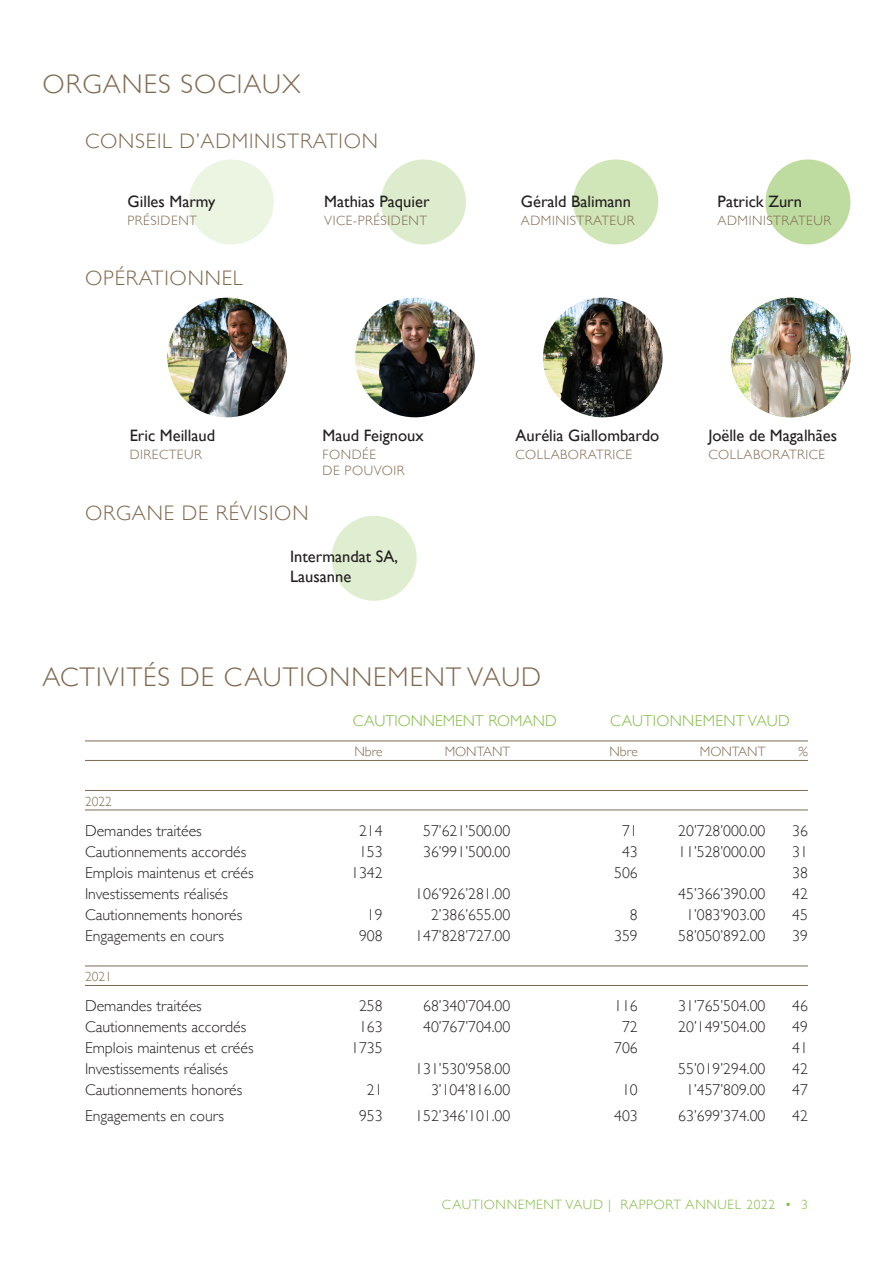
<style>
.page{position:relative;width:893px;height:1263px;background:#fff}
.page>*{position:absolute;margin:0;border:0;box-sizing:border-box;transform-origin:0 0}
.TITRE{font:300 27px "Gill Sans";letter-spacing:.04em;color:#7f6950}
.sous-titre{font:300 21px "Gill Sans";letter-spacing:.04em;color:#7f6950}
.texte_bold{font:16.5px "Gill Sans";color:#231f20}
.fonction{font:16.5px "Gill Sans";color:#231f20}
.TABLEAU_activites{font:300 15.75px "Gill Sans";color:#231f20}
.texte{font:300 15.75px "Gill Sans";color:#80ba41}
.texte-2{font:300 15.75px "Gill Sans";letter-spacing:.02em;color:#80ba41}
.fonction-2{font:300 13.5px "Gill Sans";letter-spacing:.04em;color:#7f6950}
.pagination{font:300 13.5px "Gill Sans";letter-spacing:.05em;color:#80ba41}
.TABELAU_texte_2_file{font:300 13.5px "Gill Sans";color:#7f6950}
.texte_bold-2{font:300 13.5px "Gill Sans";letter-spacing:.04em;color:#7f6950}
</style>
<div class="page">
<hr style="left:85px;top:741px;width:723px;height:1px;background:#7f6950">
<hr style="left:85px;top:760px;width:723px;height:1px;background:#7f6950">
<hr style="left:85px;top:790px;width:723px;height:1px;background:#7f6950">
<hr style="left:85px;top:810px;width:723px;height:1px;background:#7f6950">
<hr style="left:85px;top:966px;width:723px;height:1px;background:#7f6950">
<hr style="left:85px;top:985px;width:723px;height:1px;background:#7f6950">
<div style="left:189px;top:159px;width:85px;height:85px;background:#ecf4e2;border-radius:50%"></div>
<div style="left:381px;top:159px;width:85px;height:85px;background:#ddeccc;border-radius:50%"></div>
<div style="left:573px;top:159px;width:85px;height:85px;background:#d0e5b8;border-radius:50%"></div>
<div style="left:765px;top:159px;width:85px;height:85px;background:#bfdca0;border-radius:50%"></div>
<div style="left:332px;top:516px;width:85px;height:85px;background:#dfedd0;border-radius:50%"></div>
<img style="left:167px;top:298px;width:120px;height:119px;border-radius:60px">
<img style="left:355px;top:298px;width:120px;height:119px;border-radius:60px">
<img style="left:543px;top:298px;width:120px;height:119px;border-radius:60px">
<img style="left:731px;top:298px;width:119px;height:119px;border-radius:60px">
<p class="TITRE" style="left:43px;top:63px;width:260px">ORGANES SOCIAUX</p>
<p class="sous-titre" style="left:85px;top:125px;width:295px">CONSEIL D’ADMINISTRATION</p>
<p class="texte_bold" style="left:128px;top:192px;width:89px">Gilles Marmy</p>
<p class="fonction-2" style="left:128px;top:210px;width:71px">PRÉSIDENT</p>
<p class="sous-titre" style="left:85px;top:261px;width:159px">OPÉRATIONNEL</p>
<p class="texte_bold" style="left:324px;top:192px;width:107px">Mathias Paquier</p>
<p class="fonction-2" style="left:324px;top:210px;width:104px">VICE-PRÉSIDENT</p>
<p class="fonction" style="left:521px;top:192px;width:112px">Gérald Balimann</p>
<p class="texte_bold-2" style="left:521px;top:210px;width:115px">ADMINISTRATEUR</p>
<p class="texte_bold" style="left:718px;top:192px;width:86px">Patrick Zurn</p>
<p class="fonction-2" style="left:718px;top:210px;width:115px">ADMINISTRATEUR</p>
<p class="texte_bold" style="left:130px;top:425px;width:87px">Eric Meillaud</p>
<p class="fonction-2" style="left:130px;top:444px;width:74px">DIRECTEUR</p>
<p class="sous-titre" style="left:85px;top:496px;width:225px">ORGANE DE RÉVISION</p>
<p class="texte_bold" style="left:323px;top:425px;width:103px">Maud Feignoux</p>
<p class="fonction-2" style="left:323px;top:444px;width:55px">FONDÉE</p>
<p class="fonction-2" style="left:323px;top:460px;width:83px">DE POUVOIR</p>
<p class="texte_bold" style="left:290px;top:547px;width:110px">Intermandat SA,</p>
<p class="texte_bold" style="left:290px;top:566px;width:63px">Lausanne</p>
<p class="texte_bold" style="left:516px;top:425px;width:145px">Aurélia Giallombardo</p>
<p class="fonction-2" style="left:516px;top:444px;width:118px">COLLABORATRICE</p>
<p class="TITRE" style="left:43px;top:656px;width:500px">ACTIVITÉS DE CAUTIONNEMENT VAUD</p>
<p class="texte_bold" style="left:708px;top:425px;width:130px">Joëlle de Magalhães</p>
<p class="fonction-2" style="left:708px;top:444px;width:118px">COLLABORATRICE</p>
<p class="texte" style="left:353px;top:708px;width:205px">CAUTIONNEMENT ROMAND</p>
<p class="texte-2" style="left:610px;top:708px;width:181px">CAUTIONNEMENT VAUD</p>
<p class="TABELAU_texte_2_file" style="left:354px;top:741px;width:30px">Nbre</p>
<p class="TABELAU_texte_2_file" style="left:445px;top:741px;width:67px">MONTANT</p>
<p class="TABELAU_texte_2_file" style="left:610px;top:741px;width:30px">Nbre</p>
<p class="TABELAU_texte_2_file" style="left:700px;top:741px;width:67px">MONTANT</p>
<p class="TABELAU_texte_2_file" style="left:798px;top:741px;width:11px">%</p>
<p class="TABELAU_texte_2_file" style="left:85px;top:790px;width:28px">2022</p>
<p class="TABLEAU_activites" style="left:85px;top:818px;width:118px">Demandes traitées</p>
<p class="TABLEAU_activites" style="left:359px;top:818px;width:25px">214</p>
<p class="TABLEAU_activites" style="left:423px;top:818px;width:89px">57’621’500.00</p>
<p class="TABLEAU_activites" style="left:622px;top:818px;width:17px">71</p>
<p class="TABLEAU_activites" style="left:678px;top:818px;width:89px">20’728’000.00</p>
<p class="TABLEAU_activites" style="left:792px;top:818px;width:17px">36</p>
<p class="TABLEAU_activites" style="left:85px;top:839px;width:163px">Cautionnements accordés</p>
<p class="TABLEAU_activites" style="left:359px;top:839px;width:25px">153</p>
<p class="TABLEAU_activites" style="left:423px;top:839px;width:89px">36’991’500.00</p>
<p class="TABLEAU_activites" style="left:622px;top:839px;width:17px">43</p>
<p class="TABLEAU_activites" style="left:678px;top:839px;width:89px">11’528’000.00</p>
<p class="TABLEAU_activites" style="left:792px;top:839px;width:17px">31</p>
<p class="TABLEAU_activites" style="left:85px;top:860px;width:170px">Emplois maintenus et créés</p>
<p class="TABLEAU_activites" style="left:351px;top:860px;width:33px">1342</p>
<p class="TABLEAU_activites" style="left:614px;top:860px;width:25px">506</p>
<p class="TABLEAU_activites" style="left:792px;top:860px;width:17px">38</p>
<p class="TABLEAU_activites" style="left:85px;top:881px;width:145px">Investissements réalisés</p>
<p class="TABLEAU_activites" style="left:415px;top:881px;width:96px">106’926’281.00</p>
<p class="TABLEAU_activites" style="left:678px;top:881px;width:89px">45’366’390.00</p>
<p class="TABLEAU_activites" style="left:792px;top:881px;width:17px">42</p>
<p class="TABLEAU_activites" style="left:85px;top:902px;width:159px">Cautionnements honorés</p>
<p class="TABLEAU_activites" style="left:367px;top:902px;width:17px">19</p>
<p class="TABLEAU_activites" style="left:431px;top:902px;width:81px">2’386’655.00</p>
<p class="TABLEAU_activites" style="left:630px;top:902px;width:9px">8</p>
<p class="TABLEAU_activites" style="left:686px;top:902px;width:81px">1’083’903.00</p>
<p class="TABLEAU_activites" style="left:792px;top:902px;width:17px">45</p>
<p class="TABLEAU_activites" style="left:85px;top:923px;width:141px">Engagements en cours</p>
<p class="TABLEAU_activites" style="left:359px;top:923px;width:25px">908</p>
<p class="TABLEAU_activites" style="left:415px;top:923px;width:96px">147’828’727.00</p>
<p class="TABLEAU_activites" style="left:614px;top:923px;width:25px">359</p>
<p class="TABLEAU_activites" style="left:678px;top:923px;width:89px">58’050’892.00</p>
<p class="TABLEAU_activites" style="left:792px;top:923px;width:17px">39</p>
<p class="TABELAU_texte_2_file" style="left:85px;top:966px;width:28px">2021</p>
<p class="TABLEAU_activites" style="left:85px;top:993px;width:118px">Demandes traitées</p>
<p class="TABLEAU_activites" style="left:359px;top:993px;width:25px">258</p>
<p class="TABLEAU_activites" style="left:423px;top:993px;width:89px">68’340’704.00</p>
<p class="TABLEAU_activites" style="left:614px;top:993px;width:25px">116</p>
<p class="TABLEAU_activites" style="left:678px;top:993px;width:89px">31’765’504.00</p>
<p class="TABLEAU_activites" style="left:792px;top:993px;width:17px">46</p>
<p class="TABLEAU_activites" style="left:85px;top:1014px;width:163px">Cautionnements accordés</p>
<p class="TABLEAU_activites" style="left:359px;top:1014px;width:25px">163</p>
<p class="TABLEAU_activites" style="left:423px;top:1014px;width:89px">40’767’704.00</p>
<p class="TABLEAU_activites" style="left:622px;top:1014px;width:17px">72</p>
<p class="TABLEAU_activites" style="left:678px;top:1014px;width:89px">20’149’504.00</p>
<p class="TABLEAU_activites" style="left:792px;top:1014px;width:17px">49</p>
<p class="TABLEAU_activites" style="left:85px;top:1035px;width:170px">Emplois maintenus et créés</p>
<p class="TABLEAU_activites" style="left:351px;top:1035px;width:33px">1735</p>
<p class="TABLEAU_activites" style="left:614px;top:1035px;width:25px">706</p>
<p class="TABLEAU_activites" style="left:792px;top:1035px;width:17px">41</p>
<p class="TABLEAU_activites" style="left:85px;top:1056px;width:145px">Investissements réalisés</p>
<p class="TABLEAU_activites" style="left:415px;top:1056px;width:96px">131’530’958.00</p>
<p class="TABLEAU_activites" style="left:678px;top:1056px;width:89px">55’019’294.00</p>
<p class="TABLEAU_activites" style="left:792px;top:1056px;width:17px">42</p>
<p class="TABLEAU_activites" style="left:85px;top:1077px;width:159px">Cautionnements honorés</p>
<p class="TABLEAU_activites" style="left:367px;top:1077px;width:17px">21</p>
<p class="TABLEAU_activites" style="left:431px;top:1077px;width:81px">3’104’816.00</p>
<p class="TABLEAU_activites" style="left:622px;top:1077px;width:17px">10</p>
<p class="TABLEAU_activites" style="left:686px;top:1077px;width:81px">1’457’809.00</p>
<p class="TABLEAU_activites" style="left:792px;top:1077px;width:17px">47</p>
<p class="TABLEAU_activites" style="left:85px;top:1104px;width:141px">Engagements en cours</p>
<p class="TABLEAU_activites" style="left:359px;top:1104px;width:25px">953</p>
<p class="TABLEAU_activites" style="left:415px;top:1104px;width:96px">152’346’101.00</p>
<p class="TABLEAU_activites" style="left:614px;top:1104px;width:25px">403</p>
<p class="TABLEAU_activites" style="left:678px;top:1104px;width:89px">63’699’374.00</p>
<p class="TABLEAU_activites" style="left:792px;top:1104px;width:17px">42</p>
<p class="pagination" style="left:442px;top:1193px;width:367px">CAUTIONNEMENT VAUD | RAPPORT ANNUEL 2022 • 3</p>
</div>
